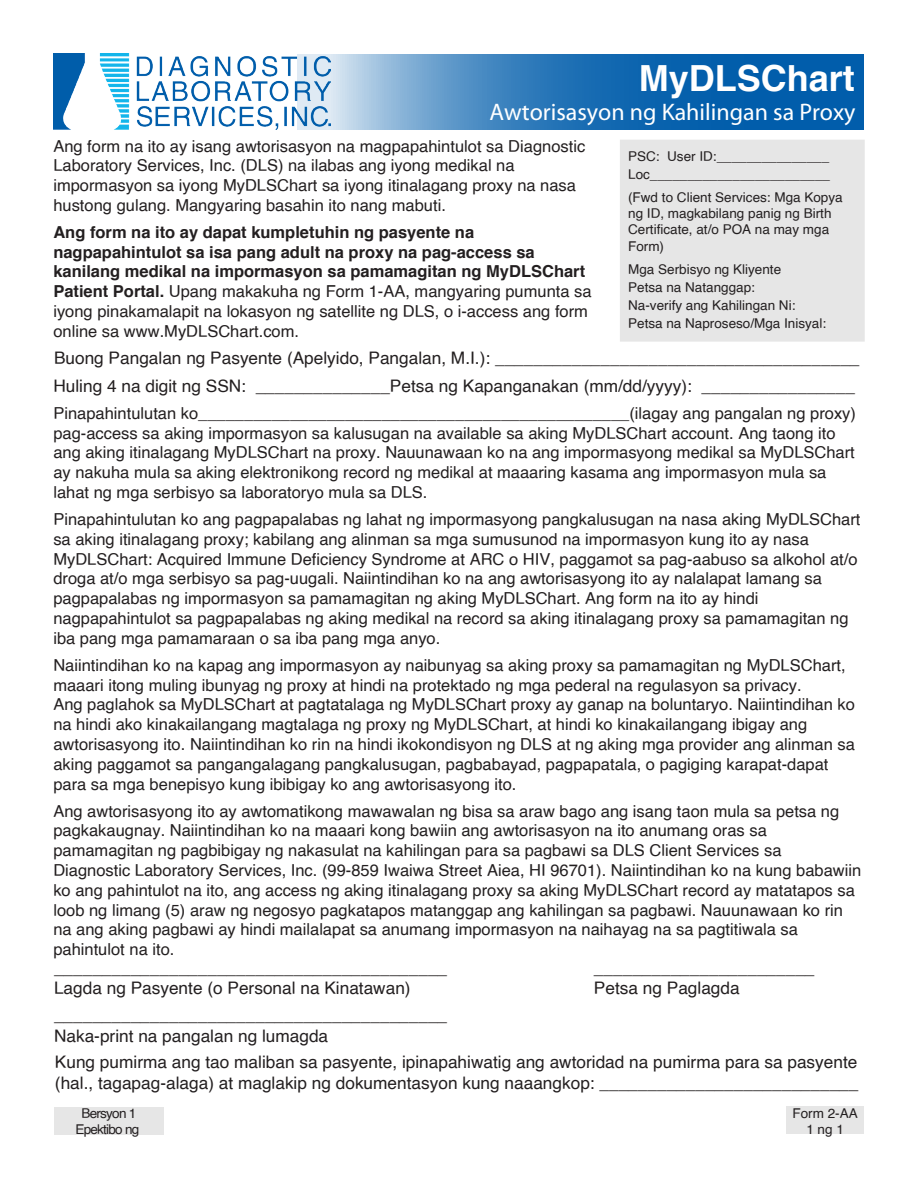
<style>
.page{position:relative;width:918px;height:1188px;background:#fff}
.page>*{position:absolute;margin:0;border:0;box-sizing:border-box;transform-origin:0 0}
.t1{font:700 36px "Helvetica";color:#fff}
.t2{font:24px "Myriad Pro";color:#fff}
.t3{font:17.25px/20.7px "Helvetica";color:#231f20}
.t4{font:16.5px/19.8px "Helvetica";color:#231f20}
.t5{font:700 16.5px/19.8px "Helvetica";color:#231f20}
.t6{font:13.5px/16.2px "Helvetica";color:#231f20}
.t7{font:13.5px/16.2px "Helvetica";letter-spacing:-.055em;color:#231f20;text-align:center}
.s1{font-weight:400}
</style>
<div class="page">
<img style="left:54px;top:54px;width:277px;height:76px">
<svg style="left:297px;top:55px;width:567px;height:75px;background:#3a81bd"></svg>
<div style="left:786px;top:1107px;width:78px;height:27px;background:#e6e6e6"></div>
<div style="left:54px;top:1107px;width:110px;height:27px;background:#e6e6e6"></div>
<div style="left:621px;top:140px;width:243px;height:201px;background:#e6e6e6"></div>
<div style="left:620px;top:140px;width:245px;height:202px;border:2px solid #e6e6e6"></div>
<h1 class="t1" style="left:639px;top:49px;width:218px">MyDLSChart</h1>
<h2 class="t2" style="left:489px;top:97px;width:368px">Awtorisasyon ng Kahilingan sa Proxy</h2>
<p class="t4" style="left:53px;top:136px;width:533px">Ang form na ito ay isang awtorisasyon na magpapahintulot sa Diagnostic Laboratory Services, Inc. (DLS) na ilabas ang iyong medikal na impormasyon sa iyong MyDLSChart sa iyong itinalagang proxy na nasa hustong gulang. Mangyaring basahin ito nang mabuti.</p>
<p class="t5" style="left:53px;top:222px;width:540px">Ang form na ito ay dapat kumpletuhin ng pasyente na nagpapahintulot sa isa pang adult na proxy na pag-access sa kanilang medikal na impormasyon sa pamamagitan ng MyDLSChart Patient Portal. <span class="s1">Upang makakuha ng Form 1-AA, mangyaring pumunta sa iyong pinakamalapit na lokasyon ng satellite ng DLS, o i-access ang form online sa www.MyDLSChart.com.</span></p>
<p class="t6" style="left:628px;top:147px;width:203px;line-height:18px">PSC: User ID:_______________<br>Loc________________________</p>
<p class="t6" style="left:628px;top:189px;width:216px">(Fwd to Client Services: Mga Kopya ng ID, magkabilang panig ng Birth<br>Certificate, at/o POA na may mga<br>Form)</p>
<p class="t6" style="left:628px;top:261px;width:200px;line-height:18px">Mga Serbisyo ng Kliyente<br>Petsa na Natanggap:<br>Na-verify ang Kahilingan Ni:<br>Petsa na Naproseso/Mga Inisyal:</p>
<p class="t3" style="left:53px;top:344px;width:808px;line-height:27.9px">Buong Pangalan ng Pasyente (Apelyido, Pangalan, M.I.): ______________________________________<br>Huling 4 na digit ng SSN: ______________Petsa ng Kapanganakan (mm/dd/yyyy): ________________</p>
<p class="t4" style="left:53px;top:404px;width:804px">Pinapahintulutan ko_______________________________________________(ilagay ang pangalan ng proxy) pag-access sa aking impormasyon sa kalusugan na available sa aking MyDLSChart account. Ang taong ito ang aking itinalagang MyDLSChart na proxy. Nauunawaan ko na ang impormasyong medikal sa MyDLSChart ay nakuha mula sa aking elektronikong record ng medikal at maaaring kasama ang impormasyon mula sa lahat ng mga serbisyo sa laboratoryo mula sa DLS.</p>
<p class="t4" style="left:53px;top:510px;width:809px">Pinapahintulutan ko ang pagpapalabas ng lahat ng impormasyong pangkalusugan na nasa aking MyDLSChart sa aking itinalagang proxy; kabilang ang alinman sa mga sumusunod na impormasyon kung ito ay nasa MyDLSChart: Acquired Immune Deficiency Syndrome at ARC o HIV, paggamot sa pag-aabuso sa alkohol at/o droga at/o mga serbisyo sa pag-uugali. Naiintindihan ko na ang awtorisasyong ito ay nalalapat lamang sa pagpapalabas ng impormasyon sa pamamagitan ng aking MyDLSChart. Ang form na ito ay hindi nagpapahintulot sa pagpapalabas ng aking medikal na record sa aking itinalagang proxy sa pamamagitan ng iba pang mga pamamaraan o sa iba pang mga anyo.</p>
<p class="t4" style="left:53px;top:656px;width:803px">Naiintindihan ko na kapag ang impormasyon ay naibunyag sa aking proxy sa pamamagitan ng MyDLSChart, maaari itong muling ibunyag ng proxy at hindi na protektado ng mga pederal na regulasyon sa privacy.<br>Ang paglahok sa MyDLSChart at pagtatalaga ng MyDLSChart proxy ay ganap na boluntaryo. Naiintindihan ko na hindi ako kinakailangang magtalaga ng proxy ng MyDLSChart, at hindi ko kinakailangang ibigay ang awtorisasyong ito. Naiintindihan ko rin na hindi ikokondisyon ng DLS at ng aking mga provider ang alinman sa aking paggamot sa pangangalagang pangkalusugan, pagbabayad, pagpapatala, o pagiging karapat-dapat para sa mga benepisyo kung ibibigay ko ang awtorisasyong ito.</p>
<p class="t4" style="left:53px;top:801px;width:809px">Ang awtorisasyong ito ay awtomatikong mawawalan ng bisa sa araw bago ang isang taon mula sa petsa ng pagkakaugnay. Naiintindihan ko na maaari kong bawiin ang awtorisasyon na ito anumang oras sa pamamagitan ng pagbibigay ng nakasulat na kahilingan para sa pagbawi sa DLS Client Services sa Diagnostic Laboratory Services, Inc. (99-859 Iwaiwa Street Aiea, HI 96701). Naiintindihan ko na kung babawiin ko ang pahintulot na ito, ang access ng aking itinalagang proxy sa aking MyDLSChart record ay matatapos sa loob ng limang (5) araw ng negosyo pagkatapos matanggap ang kahilingan sa pagbawi. Nauunawaan ko rin na ang aking pagbawi ay hindi mailalapat sa anumang impormasyon na naihayag na sa pagtitiwala sa pahintulot na ito.</p>
<p class="t3" style="left:54px;top:958px;width:395px">_________________________________________</p>
<p class="t3" style="left:594px;top:958px;width:222px">_______________________</p>
<p class="t3" style="left:54px;top:978px;width:358px">Lagda ng Pasyente (o Personal na Kinatawan)</p>
<p class="t3" style="left:594px;top:978px;width:147px">Petsa ng Paglagda</p>
<p class="t3" style="left:54px;top:1006px;width:395px">_________________________________________<br>Naka-print na pangalan ng lumagda</p>
<p class="t3" style="left:55px;top:1052px;width:805px">Kung pumirma ang tao maliban sa pasyente, ipinapahiwatig ang awtoridad na pumirma para sa pasyente (hal., tagapag-alaga) at maglakip ng dokumentasyon kung naaangkop: ___________________________</p>
<p class="t7" style="left:75px;top:1106px;width:66px">Bersyon 1<br>Epektibo ng</p>
<p class="t6" style="left:792px;top:1105px;width:67px;text-align:center">Form 2-AA<br>1 ng 1</p>
</div>
